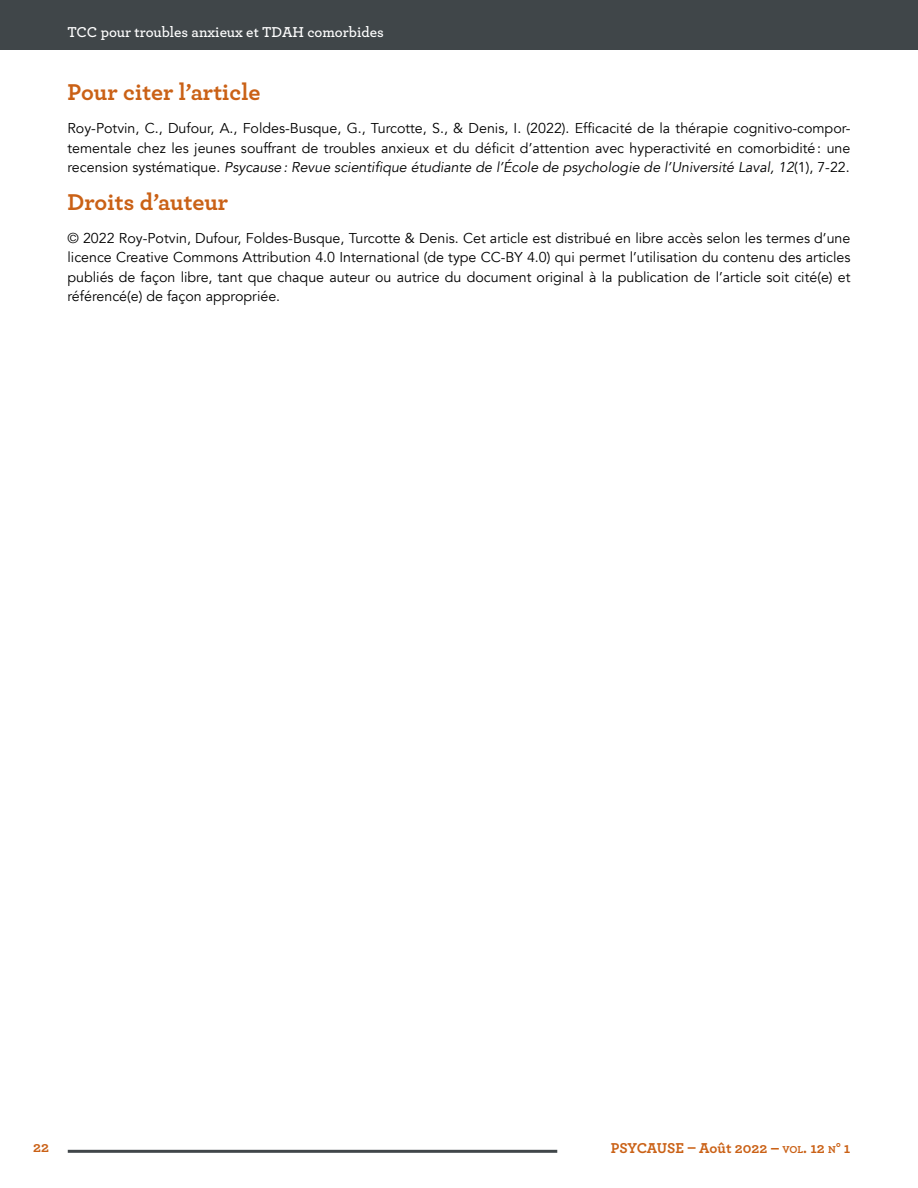
<style>
.page{position:relative;width:918px;height:1188px;background:#fff}
.page>*{position:absolute;margin:0;border:0;box-sizing:border-box;transform-origin:0 0}
.t1{font:700 24px "Archer";color:#ca6116}
.t2{font:600 15px "Archer";color:#fff}
.t3{font:700 15px "Archer";letter-spacing:-.01em;color:#ca6116}
.t4{font:14.25px/19.5px "Avenir";color:#000;text-align:justify}
.s1{font-style:italic}
.s2{font-size:10.5px}
.s3{font-style:inherit}
</style>
<div class="page">
<hr style="left:68px;top:1150px;width:489px;height:3px;background:#404649">
<div style="left:0;top:0;width:918px;height:50px;background:#404649"></div>
<p class="t2" style="left:67px;top:21px;width:318px">TCC pour troubles anxieux et TDAH comorbides</p>
<h1 class="t1" style="left:68px;top:73px;width:195px">Pour citer l’article</h1>
<p class="t4" style="left:68px;top:119px;width:785px">Roy-Potvin, C., Dufour, A., Foldes-Busque, G., Turcotte, S., &amp; Denis, I. (2022). Efficacité de la thérapie cognitivo-compor&shy;tementale chez les jeunes souffrant de troubles anxieux et du déficit d’attention avec hyperactivité en comorbidité: une recension systématique. <span class="s1">Psycause: Revue scientifique étudiante de l’École de psychologie de l’Université Laval, 12</span>(1), 7-22.</p>
<h1 class="t1" style="left:68px;top:183px;width:162px">Droits d’auteur</h1>
<p class="t4" style="left:68px;top:228px;width:785px">© 2022 Roy-Potvin, Dufour, Foldes-Busque, Turcotte &amp; Denis. Cet article est distribué en libre accès selon les termes d’une licence Creative Commons Attribution 4.0 International (de type CC-BY 4.0) qui permet l’utilisation du contenu des articles publiés de façon libre, tant que chaque auteur ou autrice du document original à la publication de l’article soit cité(e) et référencé(e) de façon appropriée.</p>
<p class="t3" style="left:33px;top:1136px;width:17px">22</p>
<p class="t3" style="left:611px;top:1137px;width:241px">PSYCAUSE – Août 2022 – <span class="s2">VOL</span><span class="s3">. 12</span> <span class="s2">N</span><span class="s3">° 1</span></p>
</div>
